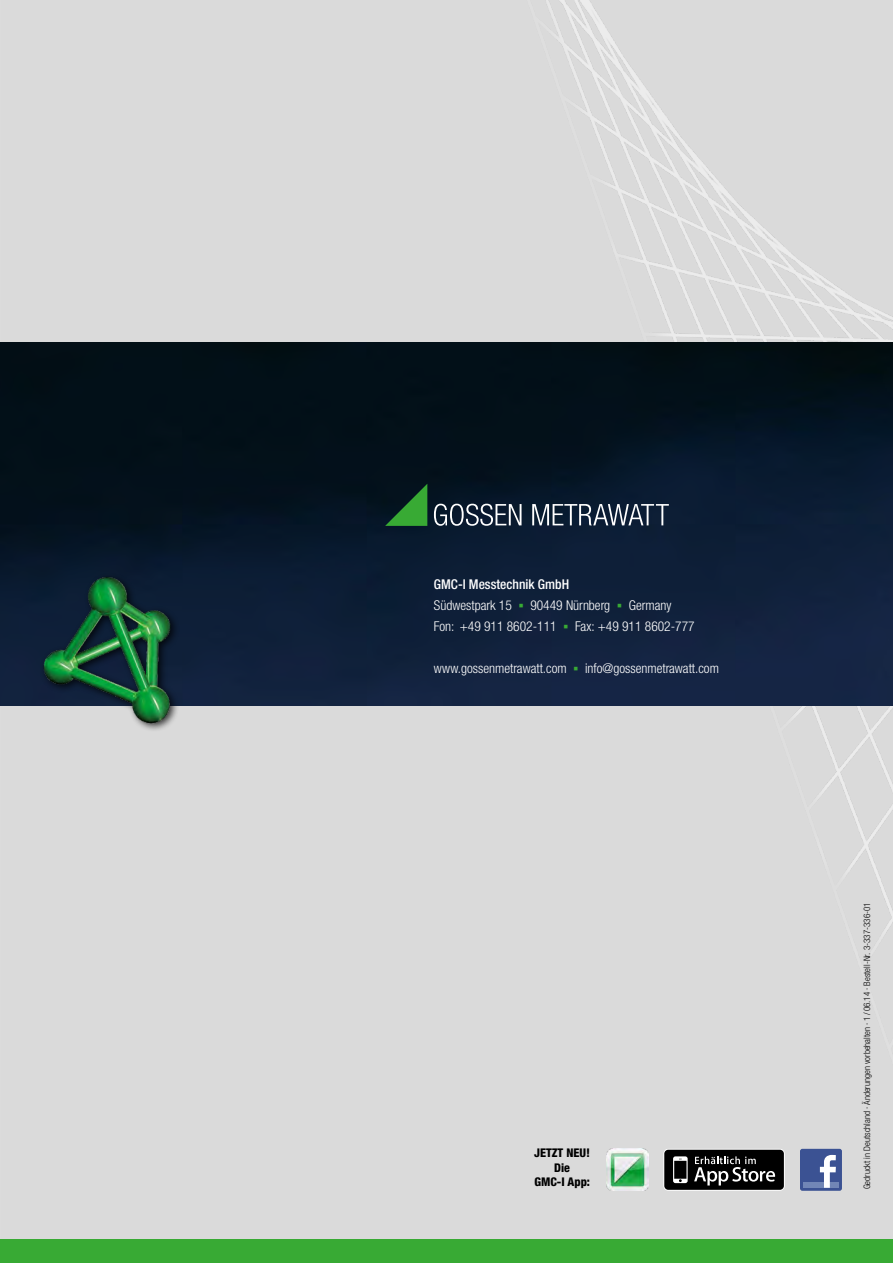
<style>
.page{position:relative;width:893px;height:1263px;background:#fff}
.page>*{position:absolute;margin:0;border:0;box-sizing:border-box;transform-origin:0 0}
.t1{font:300 condensed 13.5px/21px "Helvetica Neue LTW1 G";color:#fff}
.t2{font:800 condensed 12px/14.4px "Helvetica Neue LTW1 G";color:#000;text-align:center}
.t3{font:300 condensed 9px "Helvetica Neue LTW1 G";color:#000}
.s1{font-weight:500}
.s2{color:#38aa34}
</style>
<div class="page">
<div style="left:0;top:0;width:490px;height:1239px;background:#dadada"></div>
<div style="left:490px;top:0;width:403px;height:1239px;background:#dadada"></div>
<img style="left:0;top:342px;width:893px;height:364px">
<div style="left:40px;top:572px;width:140px;height:160px;background:#000;opacity:.75"></div>
<img style="left:42px;top:574px;width:130px;height:151px">
<div style="left:0;top:1239px;width:893px;height:24px;background:#38aa34"></div>
<svg style="left:434px;top:504px;width:87px;height:22px"></svg>
<svg style="left:532px;top:504px;width:137px;height:21px"></svg>
<svg style="left:385px;top:484px;width:42px;height:42px;background:#1d5d29"></svg>
<svg style="left:663px;top:1149px;width:122px;height:42px;background:#363636"></svg>
<img style="left:607px;top:1149px;width:42px;height:42px">
<div style="left:800px;top:1149px;width:42px;height:42px;background:#3b5293;border-radius:2px"></div>
<div style="left:803px;top:1182px;width:36px;height:6px;background:#7186b6"></div>
<svg style="left:820px;top:1155px;width:16px;height:33px"></svg>
<div style="left:865px;top:339px;width:28px;height:80px;background:#fff;opacity:.75"></div>
<div style="left:865px;top:623px;width:28px;height:79px;background:#162644"></div>
<p class="t1" style="left:434px;top:573px;width:262px"><span class="s1">GMC-I Messtechnik GmbH<br></span>Südwestpark 15 <span class="s2">▪</span> 90449 Nürnberg <span class="s2">▪</span> Germany<br>Fon: +49 911 8602-111 <span class="s2">▪</span> Fax: +49 911 8602-777</p>
<p class="t1" style="left:434px;top:657px;width:286px">www.gossenmetrawatt.com <span class="s2">▪</span> info@gossenmetrawatt.com</p>
<p class="t2" style="left:534px;top:1146px;width:58px">JETZT NEU!<br>Die<br>GMC-I App:</p>
<p class="t3" style="left:862px;top:1189px;width:288px;rotate:-90deg">Gedruckt in Deutschland · Änderungen vorbehalten · 1 /06.14 · Bestell-Nr. 3-337-336-01</p>
</div>
